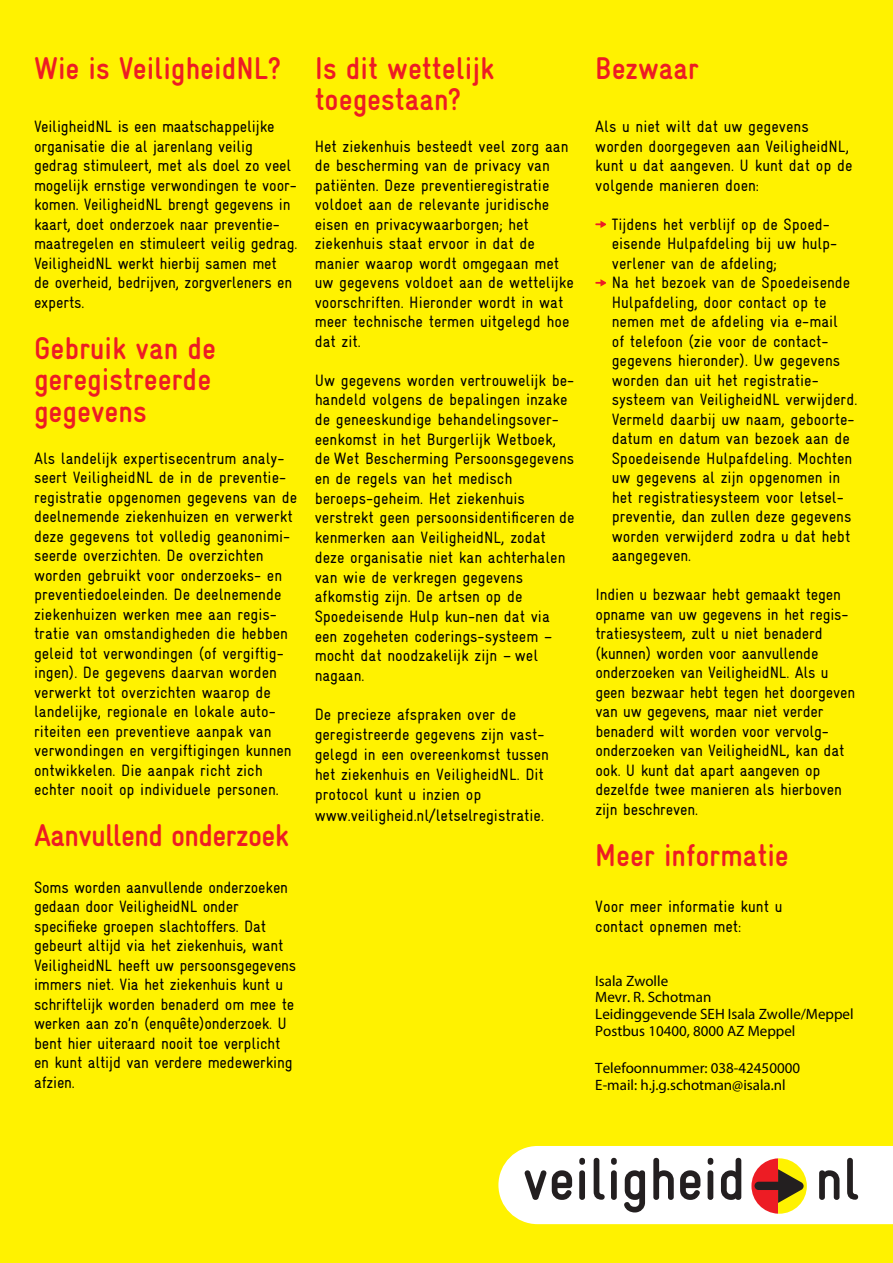
<style>
.page{position:relative;width:893px;height:1263px;background:#fff200}
.page>*{position:absolute;margin:0;border:0;box-sizing:border-box;transform-origin:0 0}
.t1{font:700 condensed 31.5px/31.5px "Gravur";color:#ed1c24}
.t2{font:700 condensed 31.5px "Gravur";letter-spacing:-.02em;color:#ed1c24}
.t3{font:condensed 16.5px/19.5px "Gravur";color:#000}
.t4{font:15px/16.8px "Myriad Pro";color:#000}
</style>
<div class="page">
<svg style="left:595px;top:221px;width:11px;height:7px"></svg>
<svg style="left:595px;top:279px;width:11px;height:7px"></svg>
<svg style="left:498px;top:1146px;width:395px;height:78px"></svg>
<h1 class="t1" style="left:34px;top:56px;width:249px">Wie is VeiligheidNL?</h1>
<p class="t3" style="left:34px;top:118px;width:265px">VeiligheidNL is een maatschappelijke organisatie die al jarenlang veilig gedrag stimuleert, met als doel zo veel mogelijk ernstige verwondingen te voor&shy;komen. VeiligheidNL brengt gegevens in kaart, doet onderzoek naar preventie&shy;maatregelen en stimuleert veilig gedrag.<br>VeiligheidNL werkt hierbij samen met<br>de overheid, bedrijven, zorgverleners en experts.</p>
<h1 class="t1" style="left:34px;top:335px;width:184px">Gebruik van de geregistreerde gegevens</h1>
<p class="t3" style="left:34px;top:450px;width:265px">Als landelijk expertisecentrum analy&shy;seert VeiligheidNL de in de preventie&shy;registratie opgenomen gegevens van de deelnemende ziekenhuizen en verwerkt deze gegevens tot volledig geanonimi&shy;seerde overzichten. De overzichten worden gebruikt voor onderzoeks- en preventiedoeleinden. De deelnemende ziekenhuizen werken mee aan regis&shy;tratie van omstandigheden die hebben geleid tot verwondingen (of vergiftig&shy;ingen). De gegevens daarvan worden verwerkt tot overzichten waarop de landelijke, regionale en lokale auto&shy;riteiten een preventieve aanpak van verwondingen en vergiftigingen kunnen ontwikkelen. Die aanpak richt zich echter nooit op individuele personen.</p>
<h1 class="t2" style="left:34px;top:824px;width:257px">Aanvullend onderzoek</h1>
<p class="t3" style="left:34px;top:879px;width:264px">Soms worden aanvullende onderzoeken gedaan door VeiligheidNL onder<br>speci fieke groepen slachtoffers. Dat gebeurt altijd via het ziekenhuis, want VeiligheidNL heeft uw persoonsgegevens immers niet. Via het ziekenhuis kunt u schriftelijk worden benaderd om mee te werken aan zo’n (enquête)onderzoek. U bent hier uiteraard nooit toe verplicht en kunt altijd van verdere medewerking afzien.</p>
<h1 class="t1" style="left:315px;top:56px;width:181px">Is dit wettelijk toegestaan?</h1>
<p class="t3" style="left:315px;top:138px;width:261px">Het ziekenhuis besteedt veel zorg aan de bescherming van de privacy van patiënten. Deze preventie registratie voldoet aan de relevante juridische eisen en privacywaarborgen; het zieken huis staat ervoor in dat de manier waarop wordt omgegaan met uw gegevens voldoet aan de wettelijke voorschriften. Hieronder wordt in wat meer technische termen uitgelegd hoe dat zit.</p>
<p class="t3" style="left:315px;top:372px;width:261px">Uw gegevens worden vertrouwelijk be&shy;handeld volgens de bepalingen inzake de geneeskundige behandelingsover&shy;eenkomst in het Burgerlijk Wetboek, de Wet Bescherming Persoonsgegevens en de regels van het medisch beroeps-geheim. Het ziekenhuis verstrekt geen persoonsidentificeren de kenmerken aan VeiligheidNL, zodat deze organisatie niet kan achterhalen van wie de verkregen gegevens afkomstig zijn. De artsen op de Spoedeisende Hulp kun-nen dat via een zogeheten coderings-systeem – mocht dat noodzakelijk zijn – wel nagaan.</p>
<p class="t3" style="left:315px;top:706px;width:236px">De precieze afspraken over de geregistreerde gegevens zijn vast&shy;gelegd in een overeenkomst tussen het ziekenhuis en VeiligheidNL. Dit protocol kunt u inzien op</p>
<p class="t3" style="left:315px;top:808px;width:231px">www.veiligheid.nl/letselregistratie.</p>
<h1 class="t1" style="left:595px;top:56px;width:105px">Bezwaar</h1>
<p class="t3" style="left:595px;top:118px;width:259px">Als u niet wilt dat uw gegevens worden doorgegeven aan VeiligheidNL, kunt u dat aangeven. U kunt dat op de volgende manieren doen:</p>
<p class="t3" style="left:612px;top:216px;width:247px">Tijdens het verblijf op de Spoed&shy;eisende Hulpafdeling bij uw hulp&shy;verlener van de afdeling;<br>Na het bezoek van de Spoedeisende<br>Hulpafdeling, door contact op te nemen met de afdeling via e-mail<br>of telefoon (zie voor de contact&shy;gegevens hieronder). Uw gegevens worden dan uit het registratie&shy;systeem van VeiligheidNL verwijderd.<br>Vermeld daarbij uw naam, geboorte&shy;datum en datum van bezoek aan de<br>Spoedeisende Hulpafdeling. Mochten uw gegevens al zijn opgenomen in het registratiesysteem voor letsel&shy;preventie, dan zullen deze gegevens worden verwijderd zodra u dat hebt aangegeven.</p>
<p class="t3" style="left:595px;top:586px;width:261px">Indien u bezwaar hebt gemaakt tegen opname van uw gegevens in het regis&shy;tratiesysteem, zult u niet benaderd (kunnen) worden voor aanvullende onderzoeken van VeiligheidNL. Als u geen bezwaar hebt tegen het doorgeven van uw gegevens, maar niet verder benaderd wilt worden voor vervolg&shy;onderzoeken van VeiligheidNL, kan dat ook. U kunt dat apart aangeven op dezelfde twee manieren als hierboven zijn beschreven.</p>
<h1 class="t1" style="left:595px;top:842px;width:195px">Meer informatie</h1>
<p class="t3" style="left:595px;top:898px;width:189px">Voor meer informatie kunt u contact opnemen met:</p>
<p class="t4" style="left:595px;top:972px;width:260px">Isala Zwolle<br>Mevr. R. Schotman<br>Leidinggevende SEH Isala Zwolle/Meppel<br>Postbus 10400, 8000 AZ Meppel</p>
<p class="t4" style="left:595px;top:1059px;width:206px">Telefoonnummer: 038-42450000<br>E-mail: h.j.g.schotman@isala.nl</p>
</div>
